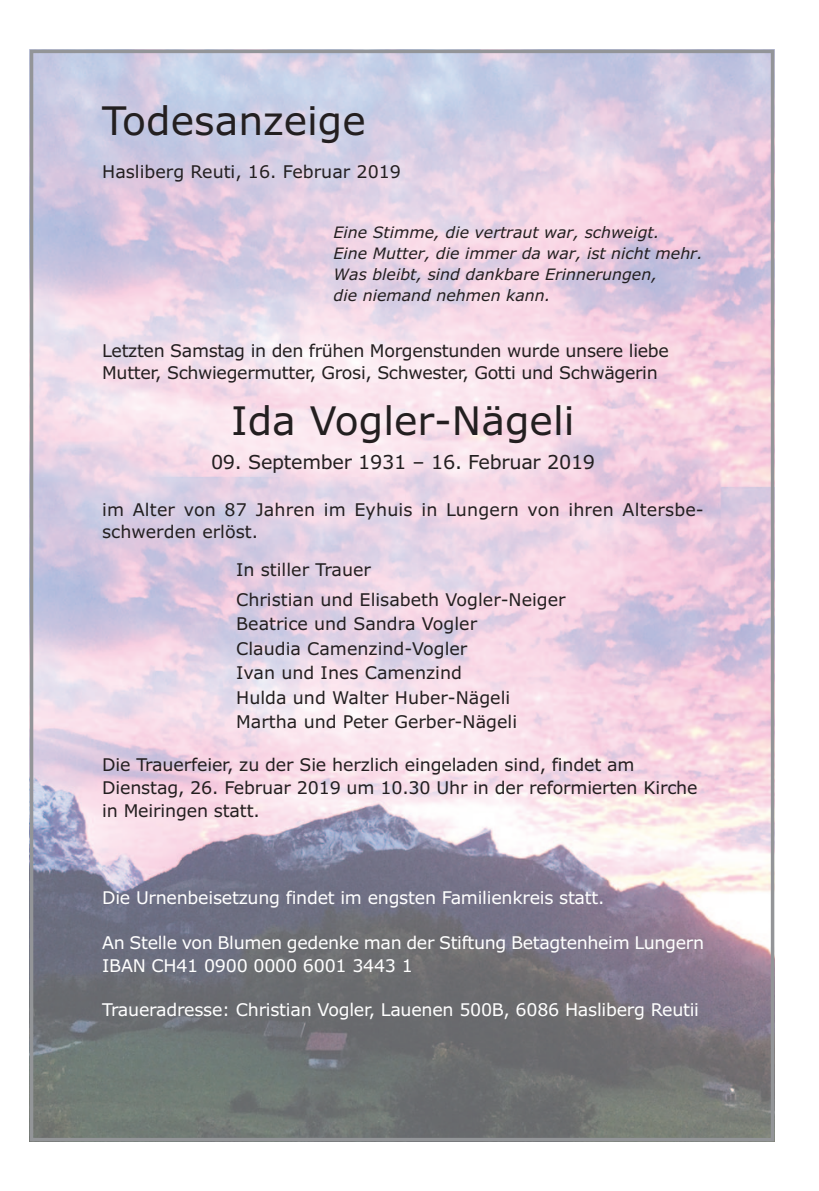
<style>
.page{position:relative;width:819px;height:1191px;background:#fff}
.page>*{position:absolute;margin:0;border:0;box-sizing:border-box;transform-origin:0 0}
.t1{font:39.38px "Verdana";color:#231f20}
.t2{font:19.25px "Verdana";letter-spacing:-.015em;color:#231f20}
.t3{font:17.5px/22.8px "Verdana";letter-spacing:-.005em;color:#231f20}
.t4{font:17.5px/22.8px "Verdana";letter-spacing:-.015em;color:#fff}
.t5{font:italic 15.75px/21px "Verdana";color:#231f20}
</style>
<div class="page">
<img style="left:35px;top:55px;width:734px;height:1081px">
<div style="left:30px;top:50px;width:744px;height:1091px;border:4px solid #939598"></div>
<p class="t1" style="left:102px;top:105px;width:265px">Todesanzeige</p>
<p class="t3" style="left:102px;top:162px;width:300px">Hasliberg Reuti, 16. Februar 2019</p>
<p class="t5" style="left:333px;top:223px;width:370px">Eine Stimme, die vertraut war, schweigt.<br>Eine Mutter, die immer da war, ist nicht mehr.<br>Was bleibt, sind dankbare Erinnerungen,<br>die niemand nehmen kann.</p>
<p class="t3" style="left:102px;top:340px;width:568px">Letzten Samstag in den frühen Morgenstunden wurde unsere liebe<br>Mutter, Schwiegermutter, Grosi, Schwester, Gotti und Schwägerin</p>
<p class="t1" style="left:231px;top:405px;width:345px">Ida Vogler-Nägeli</p>
<p class="t2" style="left:211px;top:454px;width:386px">09. September 1931 – 16. Februar 2019</p>
<p class="t3" style="left:102px;top:499px;width:603px">im Alter von 87 Jahren im Eyhuis in Lungern von ihren Altersbe&shy;schwerden erlöst.</p>
<p class="t3" style="left:236px;top:556px;width:331px;line-height:29.4px">In stiller Trauer<br>Christian und Elisabeth Vogler-Neiger</p>
<p class="t3" style="left:236px;top:613px;width:282px;line-height:24.5px">Beatrice und Sandra Vogler<br>Claudia Camenzind-Vogler<br>Ivan und Ines Camenzind<br>Hulda und Walter Huber-Nägeli<br>Martha und Peter Gerber-Nägeli</p>
<p class="t3" style="left:102px;top:755px;width:597px">Die Trauerfeier, zu der Sie herzlich eingeladen sind, findet am<br>Dienstag, 26. Februar 2019 um 10.30 Uhr in der reformierten Kirche in Meiringen statt.</p>
<p class="t4" style="left:102px;top:888px;width:504px">Die Urnenbeisetzung findet im engsten Familienkreis statt.</p>
<p class="t4" style="left:102px;top:933px;width:603px">An Stelle von Blumen gedenke man der Stiftung Betagtenheim Lungern<br>IBAN CH41 0900 0000 6001 3443 1</p>
<p class="t4" style="left:102px;top:999px;width:598px">Traueradresse: Christian Vogler, Lauenen 500B, 6086 Hasliberg Reutii</p>
</div>
